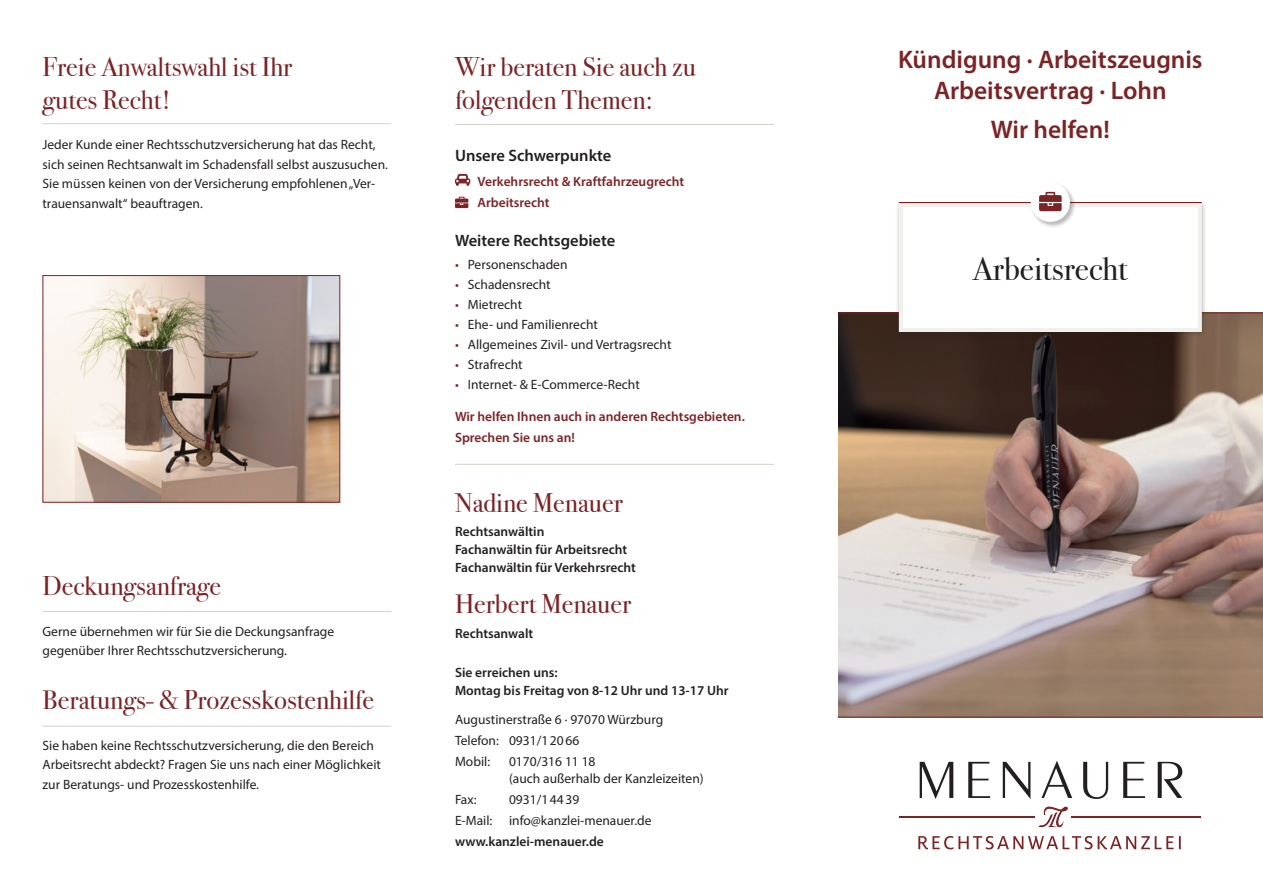
<style>
.page{position:relative;width:1263px;height:893px;background:#fff}
.page>*{position:absolute;margin:0;border:0;box-sizing:border-box;transform-origin:0 0}
.t1{font:33px "Bodoni Svty Two ITCTT";color:#231f20}
.Subheads{font:27px/32.4px "Bodoni Svty Two ITCTT";color:#7c2326}
.Head_Myriad{font:600 25.5px/30.6px "Myriad Pro";color:#7c2326;text-align:center}
.Kleine_Head{font:600 16.5px "Myriad Pro";color:#231f20}
.Subheads-2{font:13.5px/19.5px "Myriad Pro";color:#231f20}
.Fließ_9Pt{font:13.5px/21px "Myriad Pro";color:#231f20}
.Subheads-3{font:600 13.5px/18px "Myriad Pro";color:#231f20}
.Fließ_9Pt-2{font:600 13.5px/21px "Myriad Pro";color:#7c2326}
.s1{color:#7c2326}
.s2{font-weight:600}
</style>
<div class="page">
<img style="left:838px;top:314px;width:425px;height:403px">
<hr style="left:838px;top:313px;width:425px;height:1px;background:#7c2326">
<hr style="left:838px;top:717px;width:425px;height:1px;background:#7c2326">
<hr style="left:899px;top:817px;width:302px;height:1px;background:#7c2326">
<svg style="left:918px;top:761px;width:264px;height:89px"></svg>
<div style="left:895px;top:200px;width:312px;height:137px;background:#231f20;opacity:.3"></div>
<div style="left:899px;top:203px;width:303px;height:129px;background:#fff;border:4px solid #f0f0ed"></div>
<hr style="left:899px;top:202px;width:303px;height:1px;background:#7c2326">
<div style="left:1030px;top:182px;width:46px;height:46px;background:#231f20;opacity:.3"></div>
<div style="left:1031px;top:183px;width:39px;height:39px;background:#fff;border-radius:50%"></div>
<svg style="left:1039px;top:192px;width:23px;height:19px"></svg>
<img style="left:45px;top:277px;width:293px;height:224px">
<div style="left:43px;top:275px;width:297px;height:228px;border:1px solid #7c2326"></div>
<hr style="left:43px;top:123px;width:348px;height:1px;background:#d5d2ca">
<hr style="left:43px;top:726px;width:348px;height:1px;background:#d5d2ca">
<hr style="left:43px;top:611px;width:348px;height:1px;background:#d5d2ca">
<hr style="left:455px;top:124px;width:319px;height:1px;background:#d5d2ca">
<hr style="left:455px;top:464px;width:319px;height:1px;background:#d5d2ca">
<svg style="left:455px;top:197px;width:13px;height:11px"></svg>
<svg style="left:455px;top:174px;width:15px;height:12px"></svg>
<p class="Subheads" style="left:43px;top:48px;width:251px">Freie Anwaltswahl ist Ihr gutes Recht!</p>
<p class="Subheads-2" style="left:43px;top:135px;width:347px">Jeder Kunde einer Rechtsschutzversicherung hat das Recht, sich seinen Rechtsanwalt im Schadensfall selbst auszusuchen.<br>Sie müssen keinen von der Versicherung empfohlenen „Ver&shy;trauensanwalt“ beauftragen.</p>
<p class="Subheads" style="left:43px;top:567px;width:180px">Deckungsanfrage</p>
<p class="Subheads-2" style="left:43px;top:621px;width:293px">Gerne übernehmen wir für Sie die Deckungsanfrage gegenüber Ihrer Rechtsschutzversicherung.</p>
<p class="Subheads" style="left:43px;top:681px;width:333px">Beratungs- &amp; Prozesskostenhilfe</p>
<p class="Subheads-2" style="left:43px;top:735px;width:340px">Sie haben keine Rechtsschutzversicherung, die den Bereich<br>Arbeitsrecht abdeckt? Fragen Sie uns nach einer Möglichkeit zur Beratungs- und Prozesskostenhilfe.</p>
<p class="Subheads" style="left:455px;top:48px;width:243px">Wir beraten Sie auch zu folgenden Themen:</p>
<p class="Kleine_Head" style="left:455px;top:145px;width:158px">Unsere Schwerpunkte</p>
<p class="Fließ_9Pt-2" style="left:477px;top:171px;width:208px">Verkehrsrecht &amp; Kraftfahrzeugrecht<br>Arbeitsrecht</p>
<p class="Kleine_Head" style="left:455px;top:230px;width:162px">Weitere Rechtsgebiete</p>
<p class="Subheads-2" style="left:455px;top:254px;width:114px"><span class="s1">•</span> Personenschaden</p>
<p class="Subheads-2" style="left:455px;top:274px;width:97px"><span class="s1">•</span> Schadensrecht</p>
<p class="Subheads-2" style="left:455px;top:294px;width:69px"><span class="s1">•</span> Mietrecht</p>
<p class="Subheads-2" style="left:455px;top:314px;width:144px"><span class="s1">•</span> Ehe- und Familienrecht</p>
<p class="Subheads-2" style="left:455px;top:334px;width:218px"><span class="s1">•</span> Allgemeines Zivil- und Vertragsrecht</p>
<p class="Subheads-2" style="left:455px;top:355px;width:69px"><span class="s1">•</span> Strafrecht</p>
<p class="Subheads-2" style="left:455px;top:375px;width:186px"><span class="s1">•</span> Internet- &amp; E-Commerce-Recht</p>
<p class="Fließ_9Pt-2" style="left:455px;top:405px;width:291px">Wir helfen Ihnen auch in anderen Rechtsgebieten.<br>Sprechen Sie uns an!</p>
<p class="Subheads" style="left:455px;top:484px;width:169px">Nadine Menauer</p>
<p class="Subheads-3" style="left:455px;top:522px;width:182px">Rechtsanwältin<br>Fachanwältin für Arbeitsrecht<br>Fachanwältin für Verkehrsrecht</p>
<p class="Subheads" style="left:455px;top:585px;width:178px">Herbert Menauer</p>
<p class="Subheads-3" style="left:455px;top:624px;width:80px">Rechtsanwalt</p>
<p class="Subheads-3" style="left:455px;top:663px;width:275px">Sie erreichen uns:<br>Montag bis Freitag von 8-12 Uhr und 13-17 Uhr</p>
<p class="Fließ_9Pt" style="left:455px;top:709px;width:210px">Augustinerstraße 6 · 97070 Würzburg<br>Telefon: 0931/12066<br>Mobil:</p>
<p class="Fließ_9Pt" style="left:509px;top:753px;width:196px;line-height:16.5px">0170/316 11 18<br>(auch außerhalb der Kanzleizeiten)</p>
<p class="Fließ_9Pt" style="left:455px;top:789px;width:198px;text-indent:54px">0931/14439<br>E-Mail: info@kanzlei-menauer.de <span class="s2">www.kanzlei-menauer.de</span></p>
<p class="Fließ_9Pt" style="left:455px;top:789px;width:23px">Fax:</p>
<p class="Head_Myriad" style="left:898px;top:44px;width:306px">Kündigung · Arbeitszeugnis<br>Arbeitsvertrag · Lohn</p>
<p class="Head_Myriad" style="left:991px;top:113px;width:120px">Wir helfen!</p>
<p class="t1" style="left:973px;top:242px;width:156px">Arbeitsrecht</p>
</div>
